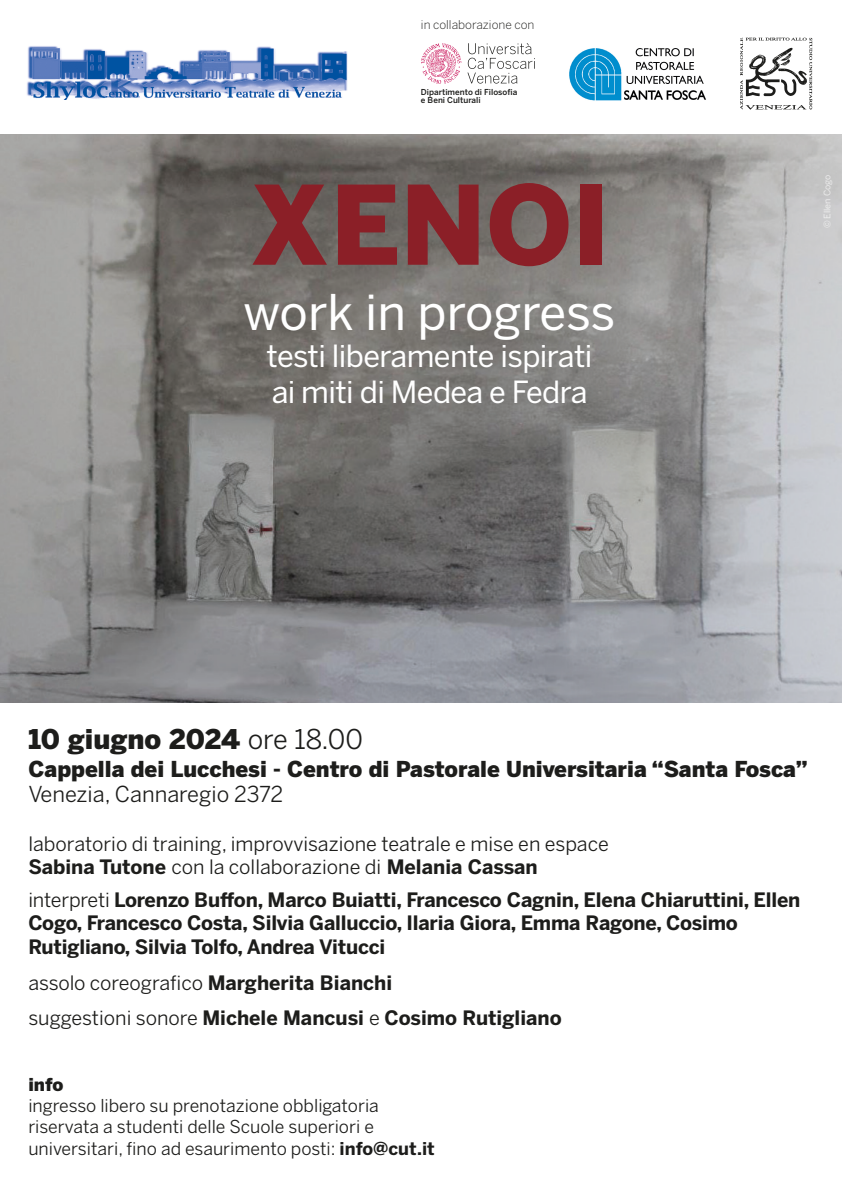
<style>
.page{position:relative;width:842px;height:1191px;background:#fff}
.page>*{position:absolute;margin:0;border:0;box-sizing:border-box;transform-origin:0 0}
.t1{font:900 108.3px "Benton Sans";color:#8b1f27}
.t2{font:48.7px "Benton Sans";color:#fff}
.t3{font:30.3px/36.4px "Benton Sans";letter-spacing:-.02em;color:#fff}
.t4{font:900 27px "Benton Sans";color:#1d1d1b}
.t5{font:900 21.8px "Benton Sans";color:#1d1d1b}
.t6{font:21.8px "Benton Sans";color:#1d1d1b}
.t7{font:700 19.7px/23.7px "Benton Sans";letter-spacing:-.01em;color:#1d1d1b}
.t8{font:19.7px/23.7px "Benton Sans";color:#1d1d1b}
.t9{font:17.6px/21.2px "Benton Sans";color:#1d1d1b}
.t10{font:900 17.6px "Benton Sans";color:#1d1d1b}
.t11{font:300 12px "Benton Sans";color:#1d1d1b}
.t12{font:9px "Benton Sans";color:#fff}
.t13{font:500 8.2px/8.2px "Benton Sans";color:#1d1d1b}
.s1{font-weight:400}
.s2{font-weight:700}
</style>
<div class="page">
<img style="left:27px;top:46px;width:321px;height:53px">
<img style="left:740px;top:37px;width:73px;height:73px">
<img style="left:0;top:134px;width:842px;height:568px">
<img style="left:569px;top:48px;width:137px;height:53px">
<svg style="left:467px;top:43px;width:68px;height:41px"></svg>
<svg style="left:421px;top:43px;width:40px;height:41px"></svg>
<p class="t11" style="left:421px;top:18px;width:115px">in collaborazione con</p>
<p class="t13" style="left:421px;top:88px;width:98px">Dipartimento di Filosofia e Beni Culturali</p>
<h1 class="t1" style="left:249px;top:160px;width:363px">XENOI</h1>
<h2 class="t2" style="left:244px;top:284px;width:373px">work in progress</h2>
<h3 class="t3" style="left:267px;top:337px;width:327px">testi liberamente ispirati ai miti di Medea e Fedra</h3>
<p class="t12" style="left:822px;top:228px;width:55px;rotate:-90deg">© Ellen Cogo</p>
<h3 class="t4" style="left:28px;top:723px;width:336px">10 giugno 2024 <span class="s1">ore 18.00</span></h3>
<p class="t5" style="left:28px;top:756px;width:781px">Cappella dei Lucchesi - Centro di Pastorale Universitaria “Santa Fosca”</p>
<p class="t6" style="left:28px;top:781px;width:256px">Venezia, Cannaregio 2372</p>
<p class="t8" style="left:28px;top:831px;width:582px">laboratorio di training, improvvisazione teatrale e mise en espace<br><span class="s2">Sabina Tutone</span> con la collaborazione di <span class="s2">Melania Cassan</span></p>
<p class="t7" style="left:28px;top:887px;width:773px"><span class="s1">interpreti</span> Lorenzo Buffon, Marco Buiatti, Francesco Cagnin, Elena Chiaruttini, Ellen<br>Cogo, Francesco Costa, Silvia Galluccio, Ilaria Giora, Emma Ragone, Cosimo<br>Rutigliano, Silvia Tolfo, Andrea Vitucci</p>
<p class="t7" style="left:28px;top:964px;width:535px;line-height:35.4px"><span class="s1">assolo coreografico</span> Margherita Bianchi<br><span class="s1">suggestioni sonore</span> Michele Mancusi <span class="s1">e</span> Cosimo Rutigliano</p>
<p class="t10" style="left:28px;top:1074px;width:37px">info</p>
<p class="t9" style="left:28px;top:1095px;width:408px">ingresso libero su prenotazione obbligatoria riservata a studenti delle Scuole superiori e universitari, fino ad esaurimento posti: <span class="s2">info@cut.it</span></p>
</div>
